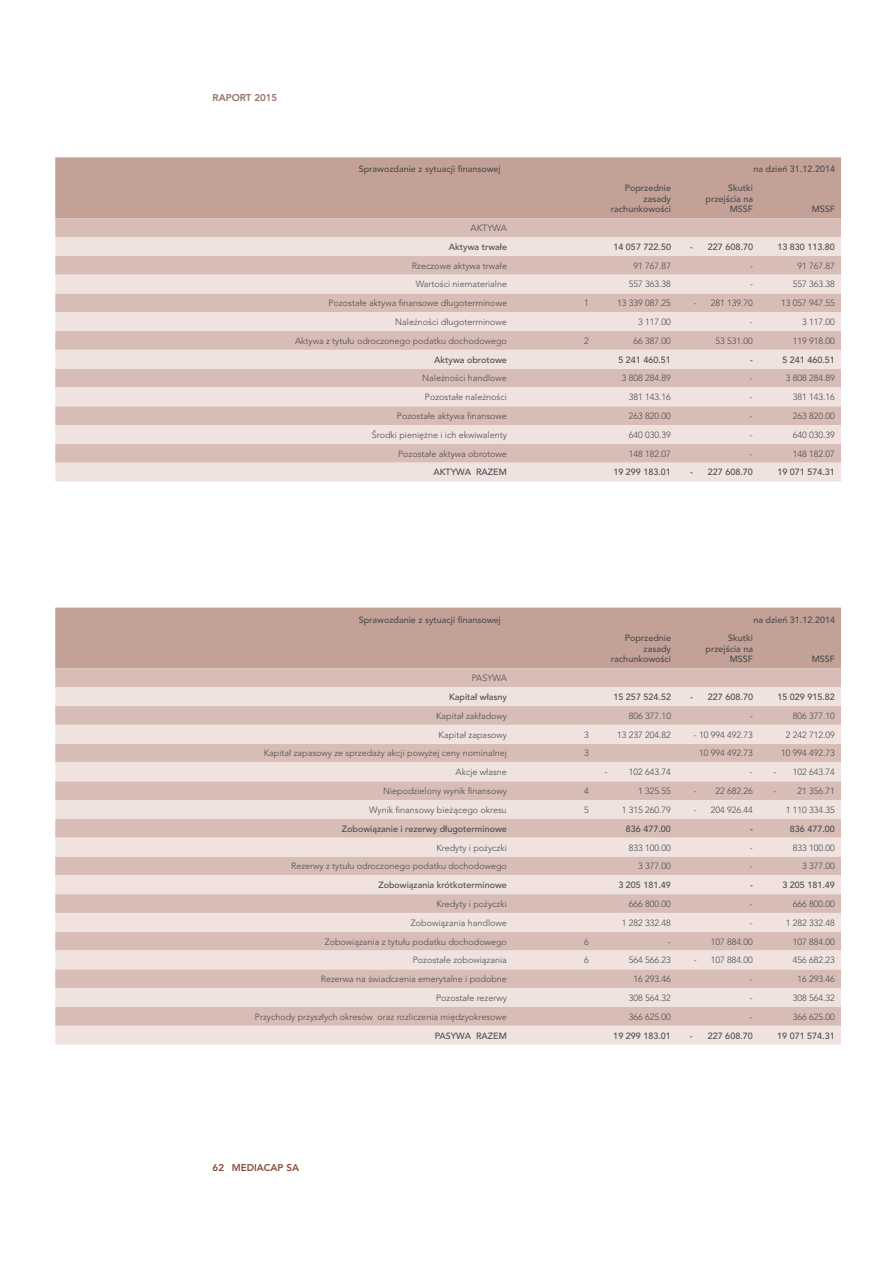
<style>
.page{position:relative;width:893px;height:1263px;background:#fff}
.page>*{position:absolute;margin:0;border:0;box-sizing:border-box;transform-origin:0 0}
.t1{font:800 9.75px "Avenir LT Pro";color:#834c3a}
.t2{font:800 9.75px "Avenir LT Pro";color:#967064}
.t3{font:300 9px "Avenir LT Pro";color:#4b4c4d}
.t4{font:500 9px/10.5px "Avenir LT Pro";color:#4b4c4d;text-align:right}
.s1{font-weight:300}
</style>
<div class="page">
<div style="left:55px;top:157px;width:786px;height:61px;background:#c4a197"></div>
<div style="left:55px;top:218px;width:786px;height:19px;background:#d7bdb5"></div>
<svg style="left:55px;top:237px;width:786px;height:244px;background:#e4d1cc"></svg>
<div style="left:55px;top:608px;width:786px;height:60px;background:#c4a197"></div>
<div style="left:55px;top:668px;width:786px;height:19px;background:#d7bdb5"></div>
<svg style="left:55px;top:687px;width:786px;height:357px;background:#e3d0cb"></svg>
<p class="t2" style="left:213px;top:92px;width:66px">RAPORT 2015</p>
<p class="t4" style="left:359px;top:164px;width:144px">Sprawozdanie z sytuacji finansowej</p>
<p class="t4" style="left:753px;top:164px;width:83px">na dzień 31.12.2014</p>
<p class="t4" style="left:611px;top:183px;width:62px">Poprzednie zasady rachunkowości</p>
<p class="t4" style="left:705px;top:183px;width:49px">Skutki przejścia na<br>MSSF</p>
<p class="t4" style="left:812px;top:204px;width:25px">MSSF</p>
<p class="t4" style="left:449px;top:219px;width:60px;line-height:18.8px"><span class="s1">AKTYWA<br></span>Aktywa trwałe</p>
<p class="t4" style="left:613px;top:242px;width:59px">14 057 722.50</p>
<p class="t4" style="left:690px;top:242px;width:64px">- 227 608.70</p>
<p class="t4" style="left:777px;top:242px;width:59px">13 830 113.80</p>
<p class="t3" style="left:412px;top:260px;width:97px">Rzeczowe aktywa trwałe</p>
<p class="t3" style="left:634px;top:260px;width:39px">91 767.87</p>
<p class="t3" style="left:750px;top:260px;width:4px">-</p>
<p class="t3" style="left:797px;top:260px;width:39px">91 767.87</p>
<p class="t3" style="left:416px;top:279px;width:93px">Wartości niematerialne</p>
<p class="t3" style="left:629px;top:279px;width:44px">557 363.38</p>
<p class="t3" style="left:750px;top:279px;width:4px">-</p>
<p class="t3" style="left:793px;top:279px;width:44px">557 363.38</p>
<p class="t3" style="left:329px;top:298px;width:180px">Pozostałe aktywa finansowe długoterminowe</p>
<p class="t3" style="left:584px;top:298px;width:6px">1</p>
<p class="t3" style="left:617px;top:298px;width:55px">13 339 087.25</p>
<p class="t3" style="left:694px;top:298px;width:61px">- 281 139.70</p>
<p class="t3" style="left:781px;top:298px;width:55px">13 057 947.55</p>
<p class="t3" style="left:395px;top:317px;width:113px">Należności długoterminowe</p>
<p class="t3" style="left:638px;top:317px;width:34px">3 117.00</p>
<p class="t3" style="left:750px;top:317px;width:4px">-</p>
<p class="t3" style="left:802px;top:317px;width:34px">3 117.00</p>
<p class="t3" style="left:295px;top:335px;width:213px">Aktywa z tytułu odroczonego podatku dochodowego</p>
<p class="t3" style="left:584px;top:335px;width:6px">2</p>
<p class="t3" style="left:633px;top:335px;width:39px">66 387.00</p>
<p class="t3" style="left:715px;top:335px;width:39px">53 531.00</p>
<p class="t3" style="left:793px;top:335px;width:44px">119 918.00</p>
<p class="t4" style="left:434px;top:354px;width:74px">Aktywa obrotowe</p>
<p class="t4" style="left:618px;top:354px;width:54px">5 241 460.51</p>
<p class="t4" style="left:750px;top:354px;width:4px">-</p>
<p class="t4" style="left:782px;top:354px;width:54px">5 241 460.51</p>
<p class="t3" style="left:422px;top:373px;width:86px">Należności handlowe</p>
<p class="t3" style="left:622px;top:373px;width:51px">3 808 284.89</p>
<p class="t3" style="left:786px;top:373px;width:51px">3 808 284.89</p>
<p class="t3" style="left:425px;top:392px;width:84px">Pozostałe należności</p>
<p class="t3" style="left:629px;top:392px;width:44px">381 143.16</p>
<p class="t3" style="left:750px;top:392px;width:4px">-</p>
<p class="t3" style="left:793px;top:392px;width:44px">381 143.16</p>
<p class="t3" style="left:397px;top:411px;width:112px">Pozostałe aktywa finansowe</p>
<p class="t3" style="left:629px;top:411px;width:44px">263 820.00</p>
<p class="t3" style="left:750px;top:411px;width:4px">-</p>
<p class="t3" style="left:793px;top:411px;width:44px">263 820.00</p>
<p class="t3" style="left:372px;top:429px;width:137px">Środki pieniężne i ich ekwiwalenty</p>
<p class="t3" style="left:629px;top:429px;width:44px">640 030.39</p>
<p class="t3" style="left:750px;top:429px;width:4px">-</p>
<p class="t3" style="left:793px;top:429px;width:44px">640 030.39</p>
<p class="t3" style="left:398px;top:448px;width:110px">Pozostałe aktywa obrotowe</p>
<p class="t3" style="left:629px;top:448px;width:44px">148 182.07</p>
<p class="t3" style="left:750px;top:448px;width:4px">-</p>
<p class="t3" style="left:793px;top:448px;width:44px">148 182.07</p>
<p class="t4" style="left:433px;top:467px;width:75px">AKTYWA RAZEM</p>
<p class="t4" style="left:613px;top:467px;width:59px">19 299 183.01</p>
<p class="t4" style="left:690px;top:467px;width:64px">- 227 608.70</p>
<p class="t4" style="left:777px;top:467px;width:59px">19 071 574.31</p>
<p class="t4" style="left:359px;top:614px;width:144px">Sprawozdanie z sytuacji finansowej</p>
<p class="t4" style="left:753px;top:614px;width:83px">na dzień 31.12.2014</p>
<p class="t4" style="left:611px;top:633px;width:62px">Poprzednie zasady rachunkowości</p>
<p class="t4" style="left:705px;top:633px;width:49px">Skutki przejścia na<br>MSSF</p>
<p class="t4" style="left:812px;top:654px;width:25px">MSSF</p>
<p class="t4" style="left:449px;top:669px;width:59px;line-height:18.8px"><span class="s1">PASYWA<br></span>Kapitał własny</p>
<p class="t4" style="left:613px;top:692px;width:59px">15 257 524.52</p>
<p class="t4" style="left:690px;top:692px;width:64px">- 227 608.70</p>
<p class="t4" style="left:777px;top:692px;width:59px">15 029 915.82</p>
<p class="t3" style="left:436px;top:710px;width:73px">Kapitał zakładowy</p>
<p class="t3" style="left:629px;top:710px;width:44px">806 377.10</p>
<p class="t3" style="left:750px;top:710px;width:4px">-</p>
<p class="t3" style="left:793px;top:710px;width:44px">806 377.10</p>
<p class="t3" style="left:439px;top:729px;width:70px">Kapitał zapasowy</p>
<p class="t3" style="left:584px;top:729px;width:6px">3</p>
<p class="t3" style="left:617px;top:729px;width:55px">13 237 204.82</p>
<p class="t3" style="left:694px;top:729px;width:61px">- 10 994 492.73</p>
<p class="t3" style="left:786px;top:729px;width:51px">2 242 712.09</p>
<p class="t3" style="left:264px;top:748px;width:245px">Kapitał zapasowy ze sprzedaży akcji powyżej ceny nominalnej</p>
<p class="t3" style="left:584px;top:748px;width:6px">3</p>
<p class="t3" style="left:699px;top:748px;width:55px">10 994 492.73</p>
<p class="t3" style="left:781px;top:748px;width:55px">10 994 492.73</p>
<p class="t3" style="left:456px;top:767px;width:53px">Akcje własne</p>
<p class="t3" style="left:605px;top:767px;width:68px">- 102 643.74</p>
<p class="t3" style="left:750px;top:767px;width:28px">- -</p>
<p class="t3" style="left:793px;top:767px;width:44px">102 643.74</p>
<p class="t3" style="left:383px;top:786px;width:125px">Niepodzielony wynik finansowy</p>
<p class="t3" style="left:584px;top:786px;width:6px">4</p>
<p class="t3" style="left:638px;top:786px;width:34px">1 325.55</p>
<p class="t3" style="left:694px;top:786px;width:61px">- 22 682.26</p>
<p class="t3" style="left:773px;top:786px;width:63px">- 21 356.71</p>
<p class="t3" style="left:369px;top:804px;width:139px">Wynik finansowy bieżącego okresu</p>
<p class="t3" style="left:584px;top:804px;width:6px">5</p>
<p class="t3" style="left:622px;top:804px;width:51px">1 315 260.79</p>
<p class="t3" style="left:694px;top:804px;width:61px">- 204 926.44</p>
<p class="t3" style="left:786px;top:804px;width:51px">1 110 334.35</p>
<p class="t4" style="left:342px;top:823px;width:167px">Zobowiązanie i rezerwy długoterminowe</p>
<p class="t4" style="left:626px;top:823px;width:47px">836 477.00</p>
<p class="t4" style="left:750px;top:823px;width:4px">-</p>
<p class="t4" style="left:790px;top:823px;width:47px">836 477.00</p>
<p class="t3" style="left:436px;top:842px;width:72px">Kredyty i pożyczki</p>
<p class="t3" style="left:629px;top:842px;width:44px">833 100.00</p>
<p class="t3" style="left:750px;top:842px;width:4px">-</p>
<p class="t3" style="left:793px;top:842px;width:44px">833 100.00</p>
<p class="t3" style="left:291px;top:861px;width:217px">Rezerwy z tytułu odroczonego podatku dochodowego</p>
<p class="t3" style="left:638px;top:861px;width:34px">3 377.00</p>
<p class="t3" style="left:750px;top:861px;width:4px">-</p>
<p class="t3" style="left:802px;top:861px;width:34px">3 377.00</p>
<p class="t4" style="left:378px;top:880px;width:130px">Zobowiązania krótkoterminowe</p>
<p class="t4" style="left:618px;top:880px;width:54px">3 205 181.49</p>
<p class="t4" style="left:750px;top:880px;width:4px">-</p>
<p class="t4" style="left:782px;top:880px;width:54px">3 205 181.49</p>
<p class="t3" style="left:436px;top:898px;width:72px">Kredyty i pożyczki</p>
<p class="t3" style="left:629px;top:898px;width:44px">666 800.00</p>
<p class="t3" style="left:750px;top:898px;width:4px">-</p>
<p class="t3" style="left:793px;top:898px;width:44px">666 800.00</p>
<p class="t3" style="left:411px;top:917px;width:98px">Zobowiązania handlowe</p>
<p class="t3" style="left:622px;top:917px;width:51px">1 282 332.48</p>
<p class="t3" style="left:750px;top:917px;width:4px">-</p>
<p class="t3" style="left:786px;top:917px;width:51px">1 282 332.48</p>
<p class="t3" style="left:325px;top:936px;width:184px">Zobowiązania z tytułu podatku dochodowego</p>
<p class="t3" style="left:584px;top:936px;width:6px">6</p>
<p class="t3" style="left:668px;top:936px;width:4px">-</p>
<p class="t3" style="left:711px;top:936px;width:44px">107 884.00</p>
<p class="t3" style="left:793px;top:936px;width:44px">107 884.00</p>
<p class="t3" style="left:413px;top:955px;width:96px">Pozostałe zobowiązania</p>
<p class="t3" style="left:584px;top:955px;width:6px">6</p>
<p class="t3" style="left:629px;top:955px;width:44px">564 566.23</p>
<p class="t3" style="left:694px;top:955px;width:61px">- 107 884.00</p>
<p class="t3" style="left:793px;top:955px;width:44px">456 682.23</p>
<p class="t3" style="left:321px;top:974px;width:188px">Rezerwa na świadczenia emerytalne i podobne</p>
<p class="t3" style="left:633px;top:974px;width:39px">16 293.46</p>
<p class="t3" style="left:750px;top:974px;width:4px">-</p>
<p class="t3" style="left:797px;top:974px;width:39px">16 293.46</p>
<p class="t3" style="left:436px;top:992px;width:72px">Pozostałe rezerwy</p>
<p class="t3" style="left:629px;top:992px;width:44px">308 564.32</p>
<p class="t3" style="left:750px;top:992px;width:4px">-</p>
<p class="t3" style="left:793px;top:992px;width:44px">308 564.32</p>
<p class="t3" style="left:255px;top:1011px;width:253px">Przychody przyszłych okresów oraz rozliczenia międzyokresowe</p>
<p class="t3" style="left:629px;top:1011px;width:44px">366 625.00</p>
<p class="t3" style="left:750px;top:1011px;width:4px">-</p>
<p class="t3" style="left:793px;top:1011px;width:44px">366 625.00</p>
<p class="t4" style="left:435px;top:1030px;width:74px">PASYWA RAZEM</p>
<p class="t4" style="left:613px;top:1030px;width:59px">19 299 183.01</p>
<p class="t4" style="left:690px;top:1030px;width:64px">- 227 608.70</p>
<p class="t4" style="left:777px;top:1030px;width:59px">19 071 574.31</p>
<p class="t1" style="left:213px;top:1161px;width:88px">62 MEDIACAP SA</p>
</div>
